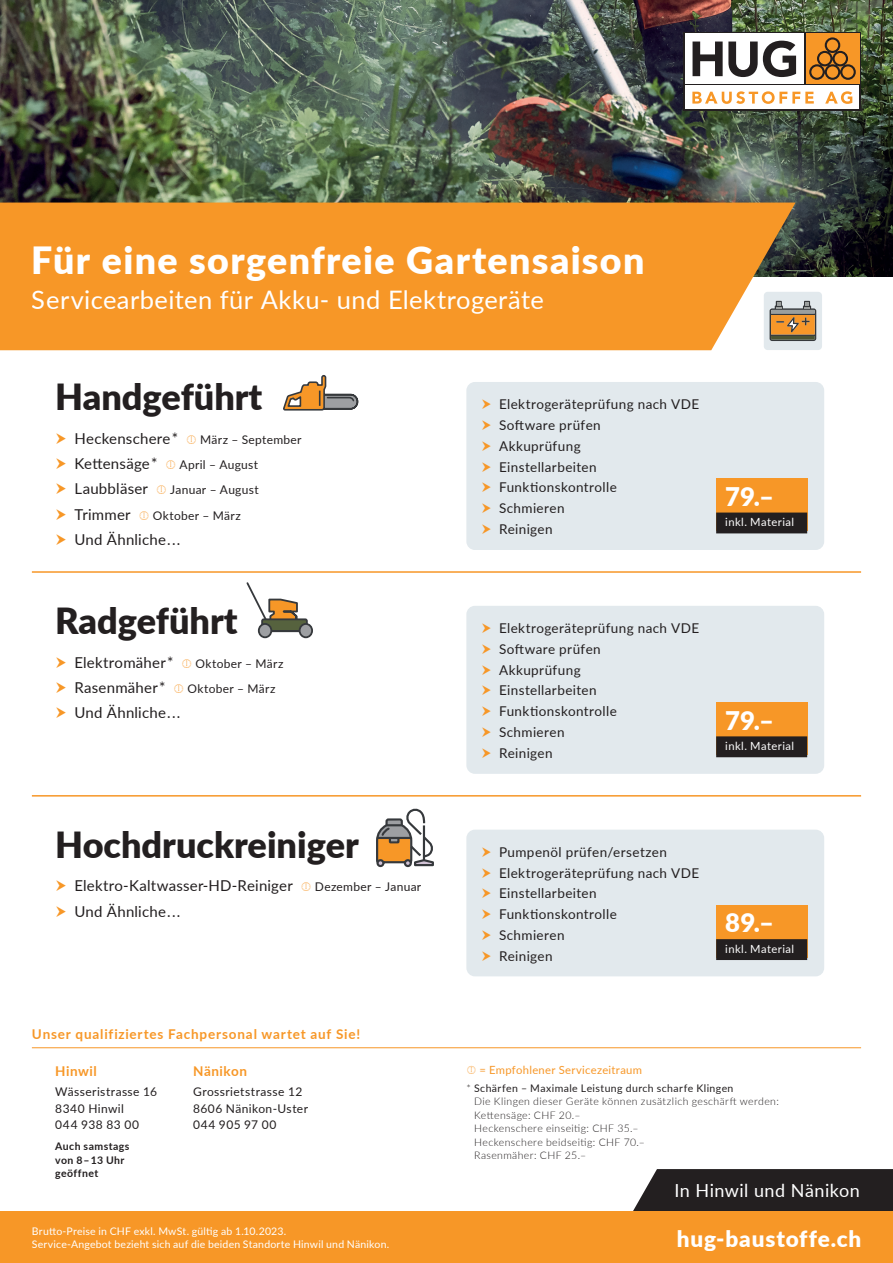
<style>
.page{position:relative;width:893px;height:1263px;background:#fff}
.page>*{position:absolute;margin:0;border:0;box-sizing:border-box;transform-origin:0 0}
.t1{font:900 37.5px "Lato";letter-spacing:.035em;color:#fff}
.t2{font:900 36px "Lato";color:#231f20}
.t3{font:900 25.65px "Lato";color:#fff}
.t4{font:25.5px "Lato";letter-spacing:.015em;color:#fff}
.t5{font:900 22.5px "Lato";letter-spacing:.035em;color:#fff}
.t6{font:18px "Lato";letter-spacing:.025em;color:#fff}
.t7{font:15px "Lato";letter-spacing:.015em;color:#231f20}
.t8{font:13.5px/20.7px "Lato";letter-spacing:.03em;color:#231f20}
.t9{font:700 13.5px "Lato";letter-spacing:.06em;color:#f79727}
.t10{font:700 13.5px "Lato";letter-spacing:.04em;color:#f79727}
.t11{font:12px/16.5px "Lato";letter-spacing:.03em;color:#231f20}
.t12{font:11.25px "Lato";letter-spacing:.035em;color:#fff}
.t13{font:11.25px "Lato";letter-spacing:.025em;color:#f79727}
.t14{font:300 10.5px/13.5px "Lato";letter-spacing:.035em;color:#231f20}
.t15{font:10.5px/13.5px "Lato";letter-spacing:.02em;color:#fff}
.t16{font:700 10.5px/13.5px "Lato";letter-spacing:.04em;color:#231f20}
.s1{font-weight:400}
</style>
<div class="page">
<img style="left:0;top:0;width:893px;height:276px">
<div style="left:466px;top:382px;width:358px;height:168px;background:#e2e9ed;border-radius:9px"></div>
<div style="left:466px;top:830px;width:358px;height:146px;background:#e2e9ed;border-radius:9px"></div>
<svg style="left:632px;top:1169px;width:261px;height:43px;background:#332d2b"></svg>
<div style="left:0;top:1212px;width:893px;height:51px;background:#f79727"></div>
<div style="left:0;top:203px;width:796px;height:147px;background:#f79727"></div>
<div style="left:684px;top:32px;width:177px;height:79px;background:linear-gradient(to right,#231f20,#231f20)"></div>
<div style="left:686px;top:34px;width:118px;height:50px;background:#fff"></div>
<div style="left:806px;top:34px;width:53px;height:50px;background:#f79727"></div>
<svg style="left:692px;top:41px;width:104px;height:36px"></svg>
<svg style="left:809px;top:37px;width:47px;height:43px"></svg>
<div style="left:686px;top:86px;width:173px;height:23px;background:#fff"></div>
<svg style="left:692px;top:91px;width:122px;height:13px"></svg>
<svg style="left:825px;top:91px;width:27px;height:13px"></svg>
<div style="left:716px;top:478px;width:91px;height:53px;background:#f79727"></div>
<div style="left:716px;top:512px;width:91px;height:21px;background:#231f20"></div>
<div style="left:716px;top:905px;width:91px;height:52px;background:#f79727"></div>
<div style="left:716px;top:939px;width:91px;height:21px;background:#231f20"></div>
<hr style="left:32px;top:571px;width:829px;height:2px;background:#f79727">
<hr style="left:32px;top:795px;width:829px;height:1px;background:#f79727">
<div style="left:466px;top:606px;width:358px;height:168px;background:#e2e9ed;border-radius:9px"></div>
<div style="left:716px;top:702px;width:91px;height:53px;background:#f79727"></div>
<div style="left:716px;top:736px;width:91px;height:21px;background:#231f20"></div>
<hr style="left:32px;top:1047px;width:829px;height:1px;background:#f79727">
<div style="left:764px;top:292px;width:58px;height:58px;background:#e2e9ed;border-radius:4px"></div>
<svg style="left:246px;top:582px;width:67px;height:57px"></svg>
<svg style="left:283px;top:375px;width:76px;height:36px"></svg>
<svg style="left:376px;top:808px;width:58px;height:60px"></svg>
<svg style="left:770px;top:301px;width:46px;height:40px;background:#ad8b5d"></svg>
<h1 class="t1" style="left:32px;top:232px;width:614px">Für eine sorgenfreie Gartensaison</h1>
<h3 class="t4" style="left:32px;top:281px;width:513px">Servicearbeiten für Akku- und Elektrogeräte</h3>
<h2 class="t2" style="left:55px;top:370px;width:209px">Handgeführt</h2>
<p class="t7" style="left:74px;top:428px;width:105px">Heckenschere *</p>
<p class="t11" style="left:200px;top:431px;width:103px">März – September</p>
<p class="t7" style="left:74px;top:453px;width:85px">Kettensäge *</p>
<p class="t11" style="left:180px;top:456px;width:80px">April – August</p>
<p class="t7" style="left:74px;top:478px;width:75px">Laubbläser</p>
<p class="t11" style="left:170px;top:481px;width:90px">Januar – August</p>
<p class="t7" style="left:74px;top:503px;width:58px">Trimmer</p>
<p class="t11" style="left:153px;top:506px;width:89px">Oktober – März</p>
<p class="t7" style="left:74px;top:529px;width:107px">Und Ähnliche . . .</p>
<h2 class="t2" style="left:55px;top:594px;width:184px">Radgeführt</h2>
<p class="t7" style="left:74px;top:651px;width:101px">Elektromäher *</p>
<p class="t11" style="left:196px;top:654px;width:89px">Oktober – März</p>
<p class="t7" style="left:74px;top:677px;width:93px">Rasenmäher *</p>
<p class="t11" style="left:188px;top:680px;width:89px">Oktober – März</p>
<p class="t7" style="left:74px;top:702px;width:107px">Und Ähnliche . . .</p>
<p class="t8" style="left:499px;top:393px;width:202px">Elektrogeräteprüfung nach VDE<br>Software prüfen<br>Akkuprüfung<br>Einstellarbeiten<br>Funktionskontrolle<br>Schmieren<br>Reinigen</p>
<h3 class="t3" style="left:725px;top:477px;width:50px">79.–</h3>
<p class="t12" style="left:725px;top:514px;width:70px">inkl. Material</p>
<p class="t8" style="left:499px;top:617px;width:202px">Elektrogeräteprüfung nach VDE<br>Software prüfen<br>Akkuprüfung<br>Einstellarbeiten<br>Funktionskontrolle<br>Schmieren<br>Reinigen</p>
<h3 class="t3" style="left:725px;top:701px;width:50px">79.–</h3>
<p class="t12" style="left:725px;top:738px;width:70px">inkl. Material</p>
<h2 class="t2" style="left:55px;top:818px;width:305px">Hochdruckreiniger</h2>
<p class="t7" style="left:74px;top:875px;width:220px">Elektro-Kaltwasser-HD-Reiniger</p>
<p class="t11" style="left:315px;top:878px;width:108px">Dezember – Januar</p>
<p class="t7" style="left:74px;top:900px;width:107px">Und Ähnliche . . .</p>
<p class="t8" style="left:499px;top:841px;width:202px">Pumpenöl prüfen/ersetzen<br>Elektrogeräteprüfung nach VDE<br>Einstellarbeiten<br>Funktionskontrolle<br>Schmieren<br>Reinigen</p>
<h3 class="t3" style="left:725px;top:904px;width:50px">89.–</h3>
<p class="t12" style="left:725px;top:941px;width:70px">inkl. Material</p>
<p class="t9" style="left:32px;top:1024px;width:330px">Unser qualifiziertes Fachpersonal wartet auf Sie!</p>
<p class="t10" style="left:193px;top:1061px;width:55px">Nänikon</p>
<p class="t11" style="left:193px;top:1083px;width:117px">Grossrietstrasse 12<br>8606 Nänikon-Uster<br>044 905 97 00</p>
<p class="t9" style="left:55px;top:1061px;width:43px">Hinwil</p>
<p class="t11" style="left:55px;top:1083px;width:103px">Wässeristrasse 16<br>8340 Hinwil<br>044 938 83 00</p>
<p class="t16" style="left:55px;top:1139px;width:76px">Auch samstags von 8 – 13 Uhr geöffnet</p>
<p class="t15" style="left:32px;top:1224px;width:359px">Brutto-Preise in CHF exkl. MwSt. gültig ab 1.10.2023.<br>Service-Angebot bezieht sich auf die beiden Standorte Hinwil und Nänikon.</p>
<p class="t13" style="left:479px;top:1062px;width:164px">= Empfohlener Servicezeitraum</p>
<p class="t14" style="left:474px;top:1081px;width:306px;text-indent:-8px">* <span class="s1">Schärfen – Maximale Leistung durch scharfe Klingen<br></span>Die Klingen dieser Geräte können zusätzlich geschärft werden:<br>Kettensäge: CHF 20.–<br>Heckenschere einseitig: CHF 35.–<br>Heckenschere beidseitig: CHF 70.–<br>Rasenmäher: CHF 25.–</p>
<h3 class="t6" style="left:674px;top:1177px;width:187px">In Hinwil und Nänikon</h3>
<h3 class="t5" style="left:677px;top:1221px;width:186px">hug-baustoffe.ch</h3>
</div>
